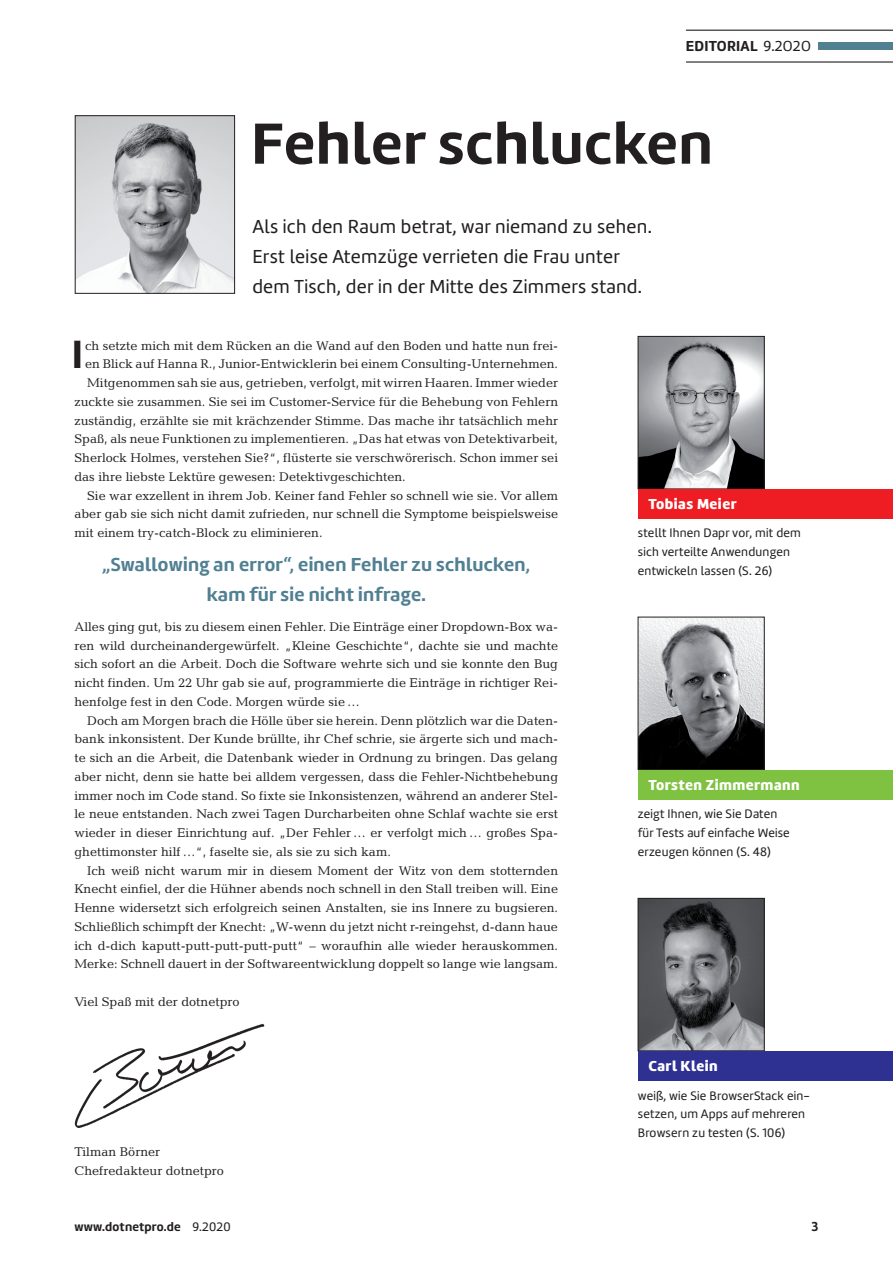
<style>
.page{position:relative;width:893px;height:1263px;background:#fff}
.page>*{position:absolute;margin:0;border:0;box-sizing:border-box;transform-origin:0 0}
.IR_22_editorial_head{font:700 60px "Amelia";letter-spacing:.015em;color:#231f20}
.t1{font:700 40.8px "Amelia";color:#231f20}
.IR_22_editorial_vors{font:19.5px/30px "Amelia";letter-spacing:.015em;color:#231f20}
.IR_22_editorial_zita{font:700 19.5px/30px "Amelia";letter-spacing:.015em;color:#518093;text-align:center}
.t2{font:900 15px "Amelia";letter-spacing:.03em;color:#fff}
.IR_40_seitenstrecke{font:700 15px "Amelia";letter-spacing:.015em;color:#231f20}
.IR_40_seitenstrecke-2{font:700 13.5px "Amelia";color:#231f20}
.t3{font:12.75px/18.8px "Candida Std";color:#231f20;text-align:justify}
.t4{font:12.75px/18.8px "Amelia";letter-spacing:.015em;color:#231f20}
.IR_40_seitenstrecke-3{font:700 12.75px "Amelia";letter-spacing:.015em;color:#231f20}
.s1{font-weight:400}
</style>
<div class="page">
<img style="left:74px;top:1023px;width:191px;height:105px">
<img style="left:77px;top:117px;width:156px;height:175px">
<div style="left:75px;top:115px;width:160px;height:179px;border:1px solid #231f20"></div>
<hr style="left:686px;top:30px;width:207px;height:1px;background:#231f20">
<hr style="left:686px;top:61px;width:207px;height:2px;background:#231f20">
<div style="left:819px;top:42px;width:74px;height:8px;background:#518093"></div>
<img style="left:640px;top:338px;width:123px;height:149px">
<div style="left:638px;top:336px;width:127px;height:153px;border:1px solid #231f20"></div>
<img style="left:640px;top:619px;width:123px;height:149px">
<div style="left:638px;top:617px;width:127px;height:153px;border:1px solid #231f20"></div>
<img style="left:640px;top:900px;width:123px;height:149px">
<div style="left:638px;top:898px;width:127px;height:153px;border:1px solid #231f20"></div>
<div style="left:638px;top:770px;width:255px;height:29px;background:#7fc241"></div>
<div style="left:638px;top:1051px;width:255px;height:29px;background:#2e3092"></div>
<div style="left:638px;top:489px;width:255px;height:30px;background:#ee1d23"></div>
<p class="IR_40_seitenstrecke" style="left:686px;top:37px;width:127px">EDITORIAL <span class="s1">9.2O2O</span></p>
<p class="IR_22_editorial_head" style="left:251px;top:108px;width:463px">Fehler schlucken</p>
<p class="IR_22_editorial_vors" style="left:252px;top:212px;width:401px">Als ich den Raum betrat, war niemand zu sehen.<br>Erst leise Atemzüge verrieten die Frau unter dem Tisch, der in der Mitte des Zimmers stand.</p>
<p class="t1" style="left:72px;top:331px;width:13px">I</p>
<p class="t3" style="left:85px;top:336px;width:474px">ch setzte mich mit dem Rücken an die Wand auf den Boden und hatte nun frei&shy;en Blick auf Hanna R., Junior-Entwicklerin bei einem Consulting-Unternehmen.</p>
<p class="t3" style="left:74px;top:373px;width:485px;text-indent:13px">Mitgenommen sah sie aus, getrieben, verfolgt, mit wirren Haaren. Immer wieder zuckte sie zusammen. Sie sei im Customer-Service für die Behebung von Fehlern zuständig, erzählte sie mit krächzender Stimme. Das mache ihr tatsächlich mehr Spaß, als neue Funktionen zu implementieren. „Das hat etwas von Detektivarbeit, Sherlock Holmes, verstehen Sie?“, flüsterte sie verschwörerisch. Schon immer sei das ihre liebste Lektüre gewesen: Detektivgeschichten.</p>
<p class="t3" style="left:74px;top:486px;width:485px;text-indent:13px">Sie war exzellent in ihrem Job. Keiner fand Fehler so schnell wie sie. Vor allem aber gab sie sich nicht damit zufrieden, nur schnell die Symptome beispielsweise mit einem try-catch-Block zu eliminieren.</p>
<p class="IR_22_editorial_zita" style="left:103px;top:550px;width:429px">„Swallowing an error“, einen Fehler zu schlucken, kam für sie nicht infrage.</p>
<p class="t3" style="left:74px;top:617px;width:485px">Alles ging gut, bis zu diesem einen Fehler. Die Einträge einer Dropdown-Box wa&shy;ren wild durcheinandergewürfelt. „Kleine Geschichte“, dachte sie und machte sich sofort an die Arbeit. Doch die Software wehrte sich und sie konnte den Bug nicht finden. Um 22 Uhr gab sie auf, programmierte die Einträge in richtiger Rei&shy;henfolge fest in den Code. Morgen würde sie …</p>
<p class="t3" style="left:74px;top:711px;width:485px;text-indent:13px">Doch am Morgen brach die Hölle über sie herein. Denn plötzlich war die Daten&shy;bank inkonsistent. Der Kunde brüllte, ihr Chef schrie, sie ärgerte sich und mach&shy;te sich an die Arbeit, die Datenbank wieder in Ordnung zu bringen. Das gelang aber nicht, denn sie hatte bei alldem vergessen, dass die Fehler-Nichtbehebung immer noch im Code stand. So fixte sie Inkonsistenzen, während an anderer Stel&shy;le neue entstanden. Nach zwei Tagen Durcharbeiten ohne Schlaf wachte sie erst wieder in dieser Einrichtung auf. „Der Fehler … er verfolgt mich … großes Spa&shy;ghettimonster hilf …“, faselte sie, als sie zu sich kam.</p>
<p class="t3" style="left:74px;top:861px;width:485px;text-indent:13px">Ich weiß nicht warum mir in diesem Moment der Witz von dem stotternden Knecht einfiel, der die Hühner abends noch schnell in den Stall treiben will. Eine Henne widersetzt sich erfolgreich seinen Anstalten, sie ins Innere zu bugsieren.<br>Schließlich schimpft der Knecht: „W-wenn du jetzt nicht r-reingehst, d-dann haue ich d-dich kaputt-putt-putt-putt-putt“ – woraufhin alle wieder herauskommen.<br>Merke: Schnell dauert in der Softwareentwicklung doppelt so lange wie langsam.</p>
<p class="t3" style="left:74px;top:992px;width:167px">Viel Spaß mit der dotnetpro</p>
<p class="t3" style="left:74px;top:1142px;width:87px">Tilman Börner</p>
<p class="t3" style="left:74px;top:1161px;width:151px">Chefredakteur dotnetpro</p>
<p class="t2" style="left:648px;top:495px;width:90px">Tobias Meier</p>
<p class="t4" style="left:638px;top:524px;width:165px">stellt Ihnen Dapr vor, mit dem sich verteilte Anwendungen entwickeln lassen (S. 26)</p>
<p class="t2" style="left:648px;top:776px;width:153px">Torsten Zimmermann</p>
<p class="t4" style="left:638px;top:805px;width:154px">zeigt Ihnen, wie Sie Daten für Tests auf einfache Weise erzeugen können (S. 48)</p>
<p class="t2" style="left:648px;top:1057px;width:71px">Carl Klein</p>
<p class="t4" style="left:638px;top:1086px;width:174px">weiß, wie Sie BrowserStack ein&shy;setzen, um Apps auf mehreren<br>Browsern zu testen (S. 106)</p>
<p class="IR_40_seitenstrecke-3" style="left:74px;top:1219px;width:158px">www.dotnetpro.de <span class="s1">9.2020</span></p>
<p class="IR_40_seitenstrecke-2" style="left:812px;top:1218px;width:8px">3</p>
</div>
